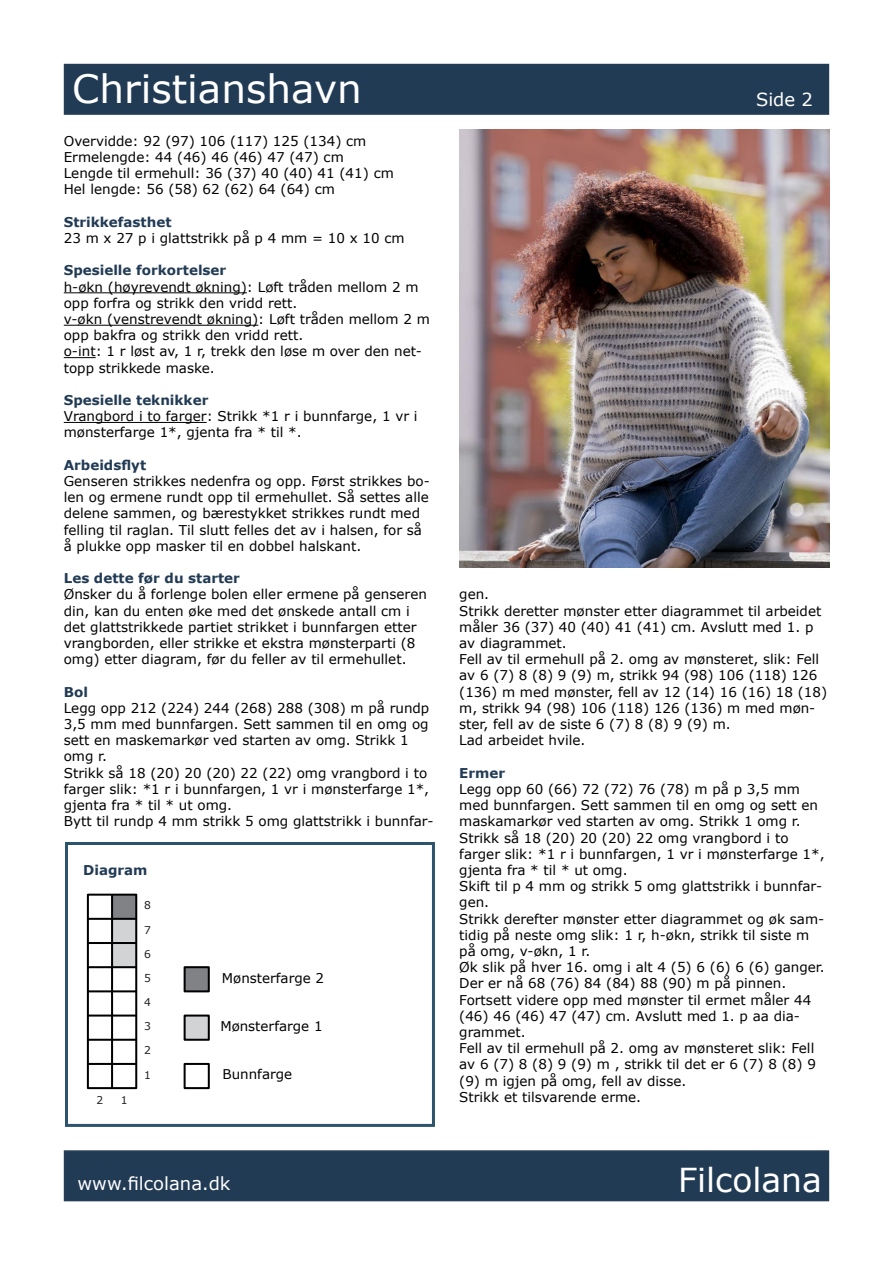
<style>
.page{position:relative;width:893px;height:1263px;background:#fff}
.page>*{position:absolute;margin:0;border:0;box-sizing:border-box;transform-origin:0 0}
.t1{font:39px "Verdana";color:#fff}
.t2{font:33px "Verdana";color:#fff}
.t3{font:18px "Verdana";color:#fff}
.t4{font:13.5px/16.2px "Verdana";color:#000}
.t5{font:700 13.5px "Verdana";color:#223b54}
.t6{font:10.8px "Verdana";color:#231f20}
</style>
<div class="page">
<div style="left:64px;top:64px;width:765px;height:51px;background:#223b54;border:2px solid #243c54"></div>
<div style="left:64px;top:1150px;width:765px;height:51px;background:#223b54;border:2px solid #243c54"></div>
<hr style="left:64px;top:292px;width:183px;height:1px;background:#000">
<hr style="left:64px;top:325px;width:194px;height:1px;background:#000">
<hr style="left:64px;top:357px;width:32px;height:1px;background:#000">
<hr style="left:64px;top:422px;width:143px;height:1px;background:#000">
<img style="left:459px;top:130px;width:370px;height:437px">
<div style="left:65px;top:842px;width:370px;height:285px;border:3px solid #2e536c"></div>
<div style="left:112px;top:943px;width:24px;height:24px;background:#d1d3d4"></div>
<div style="left:112px;top:919px;width:24px;height:24px;background:#d1d3d4"></div>
<div style="left:112px;top:895px;width:24px;height:24px;background:#808285"></div>
<div style="left:185px;top:1015px;width:24px;height:25px;background:#d1d3d4"></div>
<div style="left:184px;top:1014px;width:26px;height:27px;border:2px solid #000"></div>
<div style="left:184px;top:1063px;width:26px;height:26px;border:2px solid #000"></div>
<div style="left:185px;top:967px;width:24px;height:24px;background:#808285"></div>
<div style="left:184px;top:966px;width:26px;height:26px;border:2px solid #000"></div>
<div style="left:87px;top:894px;width:50px;height:195px;border:2px solid #000"></div>
<hr style="left:111px;top:895px;width:2px;height:193px;background:#000">
<hr style="left:88px;top:918px;width:48px;height:2px;background:#000">
<hr style="left:88px;top:942px;width:48px;height:2px;background:#000">
<hr style="left:88px;top:966px;width:48px;height:2px;background:#000">
<hr style="left:88px;top:990px;width:48px;height:2px;background:#000">
<hr style="left:88px;top:1014px;width:48px;height:2px;background:#000">
<hr style="left:88px;top:1039px;width:48px;height:2px;background:#000">
<hr style="left:88px;top:1063px;width:48px;height:2px;background:#000">
<h1 class="t1" style="left:72px;top:62px;width:291px">Christianshavn</h1>
<p class="t4" style="left:64px;top:133px;width:332px">Overvidde: 92 (97) 106 (117) 125 (134) cm Ermelengde: 44 (46) 46 (46) 47 (47) cm Lengde til ermehull: 36 (37) 40 (40) 41 (41) cm Hel lengde: 56 (58) 62 (62) 64 (64) cm</p>
<p class="t5" style="left:64px;top:212px;width:109px">Strikkefasthet</p>
<p class="t4" style="left:64px;top:230px;width:342px">23 m x 27 p i glattstrikk på p 4 mm = 10 x 10 cm</p>
<p class="t5" style="left:64px;top:261px;width:164px">Spesielle forkortelser</p>
<p class="t4" style="left:64px;top:278px;width:368px">h-økn (høyrevendt økning): Løft tråden mellom 2 m opp forfra og strikk den vridd rett.<br>v-økn (venstrevendt økning): Løft tråden mellom 2 m opp bakfra og strikk den vridd rett.<br>o-int: 1 r løst av, 1 r, trekk den løse m over den net&shy;topp strikkede maske.</p>
<p class="t5" style="left:64px;top:391px;width:146px">Spesielle teknikker</p>
<p class="t4" style="left:64px;top:408px;width:355px">Vrangbord i to farger: Strikk *1 r i bunnfarge, 1 vr i mønsterfarge 1*, gjenta fra * til *.</p>
<p class="t5" style="left:64px;top:455px;width:84px">Arbeidsflyt</p>
<p class="t4" style="left:64px;top:473px;width:368px">Genseren strikkes nedenfra og opp. Først strikkes bo&shy;len og ermene rundt opp til ermehullet. Så settes alle delene sammen, og bærestykket strikkes rundt med felling til raglan. Til slutt felles det av i halsen, for så å plukke opp masker til en dobbel halskant.</p>
<p class="t5" style="left:64px;top:569px;width:178px">Les dette før du starter</p>
<p class="t4" style="left:64px;top:586px;width:365px">Ønsker du å forlenge bolen eller ermene på genseren din, kan du enten øke med det ønskede antall cm i det glattstrikkede partiet strikket i bunnfargen etter vrangborden, eller strikke et ekstra mønsterparti (8 omg) etter diagram, før du feller av til ermehullet.</p>
<p class="t5" style="left:64px;top:682px;width:26px">Bol</p>
<p class="t4" style="left:64px;top:700px;width:371px">Legg opp 212 (224) 244 (268) 288 (308) m på rundp 3,5 mm med bunnfargen. Sett sammen til en omg og sett en maskemarkør ved starten av omg. Strikk 1 omg r.<br>Strikk så 18 (20) 20 (20) 22 (22) omg vrangbord i to farger slik: *1 r i bunnfargen, 1 vr i mønsterfarge 1*, gjenta fra * til * ut omg.<br>Bytt til rundp 4 mm strikk 5 omg glattstrikk i bunnfar-</p>
<p class="t5" style="left:83px;top:860px;width:66px">Diagram</p>
<p class="t6" style="left:144px;top:898px;width:8px">8</p>
<p class="t6" style="left:144px;top:922px;width:8px">7</p>
<p class="t6" style="left:144px;top:946px;width:8px">6</p>
<p class="t6" style="left:144px;top:970px;width:8px">5</p>
<p class="t6" style="left:144px;top:995px;width:8px">4</p>
<p class="t6" style="left:144px;top:1019px;width:8px">3</p>
<p class="t6" style="left:144px;top:1043px;width:8px">2</p>
<p class="t6" style="left:144px;top:1067px;width:8px">1</p>
<p class="t6" style="left:97px;top:1092px;width:8px">2</p>
<p class="t6" style="left:121px;top:1092px;width:8px">1</p>
<p class="t4" style="left:222px;top:970px;width:104px">Mønsterfarge 2</p>
<p class="t4" style="left:220px;top:1018px;width:104px">Mønsterfarge 1</p>
<p class="t4" style="left:223px;top:1066px;width:71px">Bunnfarge</p>
<h3 class="t3" style="left:756px;top:87px;width:58px">Side 2</h3>
<p class="t4" style="left:459px;top:586px;width:369px">gen.<br>Strikk deretter mønster etter diagrammet til arbeidet måler 36 (37) 40 (40) 41 (41) cm. Avslutt med 1. p av diagrammet.<br>Fell av til ermehull på 2. omg av mønsteret, slik: Fell av 6 (7) 8 (8) 9 (9) m, strikk 94 (98) 106 (118) 126 (136) m med mønster, fell av 12 (14) 16 (16) 18 (18) m, strikk 94 (98) 106 (118) 126 (136) m med møn&shy;ster, fell av de siste 6 (7) 8 (8) 9 (9) m.<br>Lad arbeidet hvile.</p>
<p class="t5" style="left:459px;top:763px;width:47px">Ermer</p>
<p class="t4" style="left:459px;top:781px;width:367px">Legg opp 60 (66) 72 (72) 76 (78) m på p 3,5 mm med bunnfargen. Sett sammen til en omg og sett en maskamarkør ved starten av omg. Strikk 1 omg r.<br>Strikk så 18 (20) 20 (20) 22 omg vrangbord i to farger slik: *1 r i bunnfargen, 1 vr i mønsterfarge 1*, gjenta fra * til * ut omg.<br>Skift til p 4 mm og strikk 5 omg glattstrikk i bunnfar&shy;gen.<br>Strikk derefter mønster etter diagrammet og øk sam&shy;tidig på neste omg slik: 1 r, h-økn, strikk til siste m på omg, v-økn, 1 r.<br>Øk slik på hver 16. omg i alt 4 (5) 6 (6) 6 (6) ganger.<br>Der er nå 68 (76) 84 (84) 88 (90) m på pinnen.<br>Fortsett videre opp med mønster til ermet måler 44 (46) 46 (46) 47 (47) cm. Avslutt med 1. p aa dia&shy;grammet.<br>Fell av til ermehull på 2. omg av mønsteret slik: Fell av 6 (7) 8 (8) 9 (9) m , strikk til det er 6 (7) 8 (8) 9 (9) m igjen på omg, fell av disse.<br>Strikk et tilsvarende erme.</p>
<h3 class="t3" style="left:78px;top:1171px;width:154px">www.filcolana.dk</h3>
<h2 class="t2" style="left:678px;top:1157px;width:145px">Filcolana</h2>
</div>
